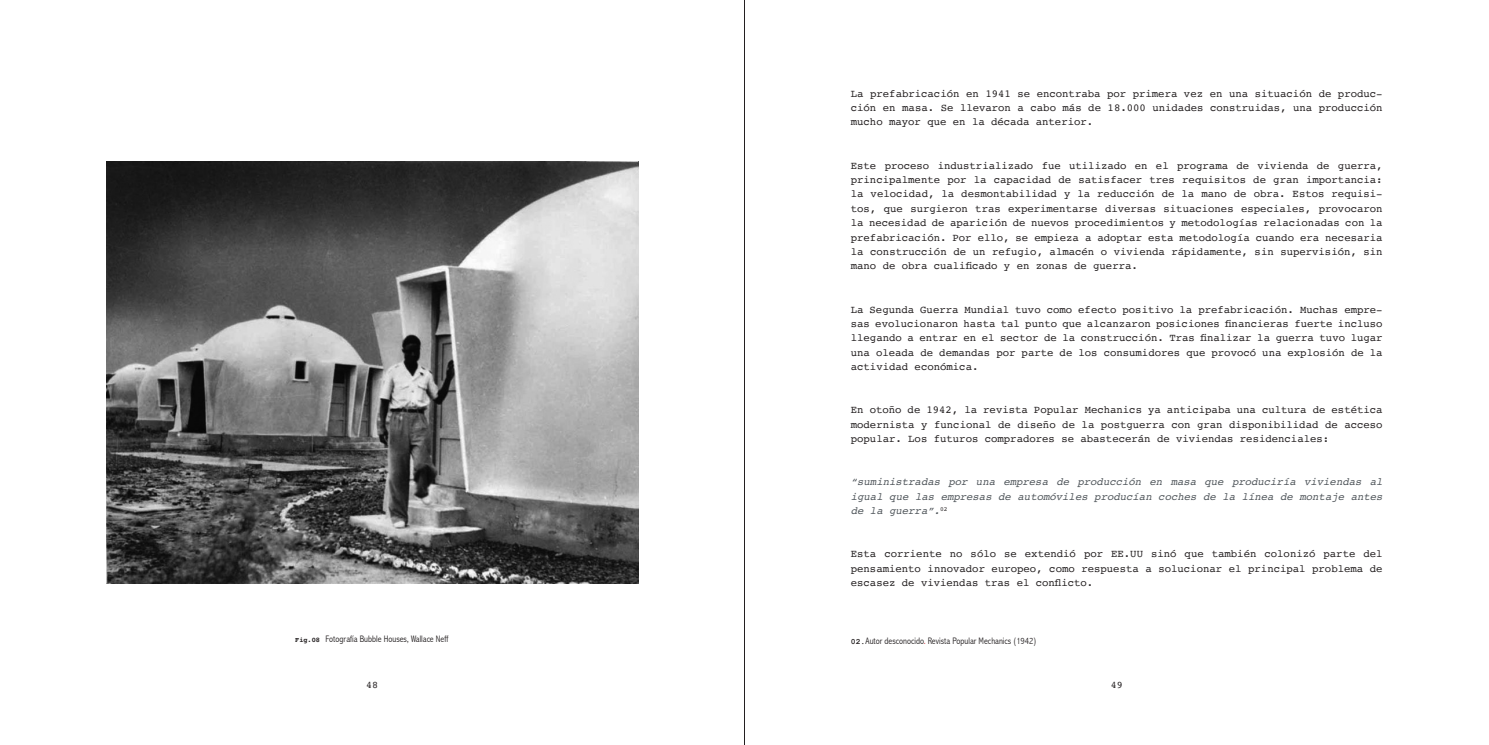
<style>
.page{position:relative;width:1489px;height:745px;background:#fff}
.page>*{position:absolute;margin:0;border:0;box-sizing:border-box;transform-origin:0 0}
.t1{font:10.62px/14.4px "Courier";color:#231f20;text-align:justify}
.t2{font:italic 10.62px/14.4px "Courier";color:#50565b;text-align:justify}
.t3{font:10px "Courier";color:#231f20}
.t4{font:300 condensed 9.38px "Abadi";color:#231f20}
.s1{font-family:"Courier";font-weight:700;font-stretch:normal;font-size:6.88px}
.s2{font-family:"Courier New";font-weight:700;font-stretch:normal;font-size:8.12px}
.s3{color:#d1232a}
</style>
<div class="page">
<img style="left:106px;top:161px;width:532px;height:422px">
<hr style="left:744px;top:0;width:1px;height:744px;background:#231f20">
<p class="t4" style="left:295px;top:633px;width:155px"><span class="s1">Fig.08</span> Fotografía Bubble Houses, Wallace Neff</p>
<p class="t1" style="left:850px;top:86px;width:533px">La prefabricación en 1941 se encontraba por primera vez en una situación de produc&shy;ción en masa. Se llevaron a cabo más de 18.000 unidades construidas, una producción mucho mayor que en la década anterior.</p>
<p class="t1" style="left:850px;top:158px;width:533px">Este proceso industrializado fue utilizado en el programa de vivienda de guerra, principalmente por la capacidad de satisfacer tres requisitos de gran importancia: la velocidad, la desmontabilidad y la reducción de la mano de obra. Estos requisi&shy;tos, que surgieron tras experimentarse diversas situaciones especiales, provocaron la necesidad de aparición de nuevos procedimientos y metodologías relacionadas con la prefabricación. Por ello, se empieza a adoptar esta metodología cuando era necesaria la construcción de un refugio, almacén o vivienda rápidamente, sin supervisión, sin mano de obra cualificado y en zonas de guerra.</p>
<p class="t1" style="left:850px;top:301px;width:533px">La Segunda Guerra Mundial tuvo como efecto positivo la prefabricación. Muchas empre&shy;sas evolucionaron hasta tal punto que alcanzaron posiciones financieras fuerte incluso llegando a entrar en el sector de la construcción. Tras finalizar la guerra tuvo lugar una oleada de demandas por parte de los consumidores que provocó una explosión de la actividad económica.</p>
<p class="t1" style="left:850px;top:402px;width:533px">En otoño de 1942, la revista Popular Mechanics ya anticipaba una cultura de estética modernista y funcional de diseño de la postguerra con gran disponibilidad de acceso popular. Los futuros compradores se abastecerán de viviendas residenciales:</p>
<p class="t2" style="left:850px;top:474px;width:533px">“suministradas por una empresa de producción en masa que produciría viviendas al igual que las empresas de automóviles producían coches de la línea de montaje antes de la guerra”.<sup>02</sup></p>
<p class="t1" style="left:850px;top:546px;width:533px">Esta corriente no sólo se extendió por EE.UU sinó que también colonizó parte del pensamiento innovador europeo, como respuesta a solucionar el principal problema de escasez de viviendas tras el conflicto.</p>
<p class="t4" style="left:850px;top:634px;width:187px"><span class="s2">02.</span>Autor desconocido<span class="s3">.</span> Revista Popular Mechanics (1942)</p>
<p class="t3" style="left:366px;top:676px;width:13px">48</p>
<p class="t3" style="left:1110px;top:676px;width:13px">49</p>
</div>
